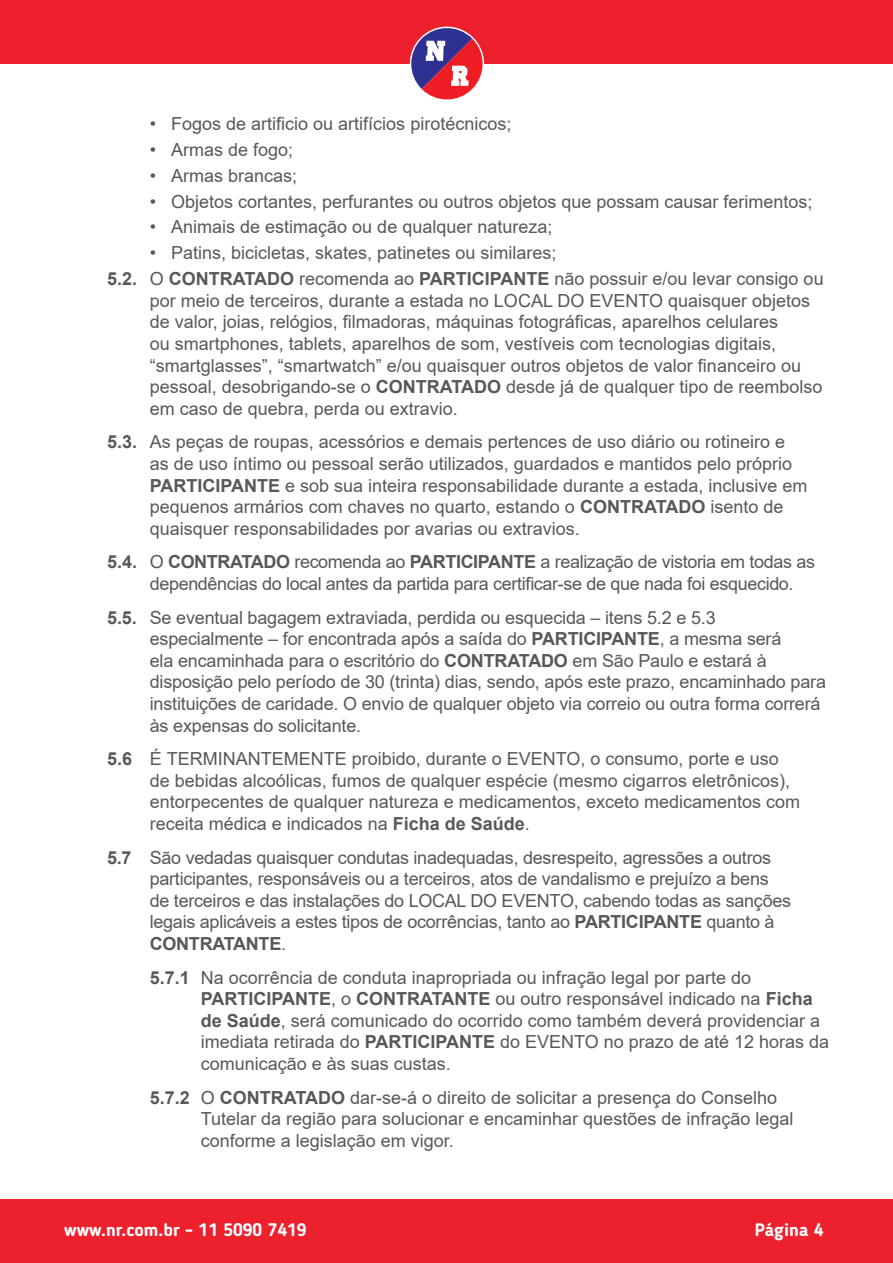
<style>
.page{position:relative;width:893px;height:1263px;background:#fff}
.page>*{position:absolute;margin:0;border:0;box-sizing:border-box;transform-origin:0 0}
.t1{font:18px/21.6px "Arial";color:#57585a}
.t2{font:18px/21.6px "Arial";letter-spacing:-.02em;color:#57585a}
.t3{font:700 18px "Blogger Sans";color:#fff}
.s1{font-weight:700}
</style>
<div class="page">
<div style="left:0;top:1199px;width:893px;height:64px;background:#ed202d"></div>
<div style="left:0;top:0;width:893px;height:64px;background:#ee1f2d"></div>
<svg style="left:409px;top:26px;width:76px;height:74px"></svg>
<p class="t1" style="left:150px;top:113px;width:363px">• Fogos de artificio ou artifícios pirotécnicos;</p>
<p class="t1" style="left:150px;top:139px;width:145px">• Armas de fogo;</p>
<p class="t1" style="left:150px;top:165px;width:149px">• Armas brancas;</p>
<p class="t1" style="left:150px;top:190px;width:664px">• Objetos cortantes, perfurantes ou outros objetos que possam causar ferimentos;</p>
<p class="t1" style="left:150px;top:216px;width:404px">• Animais de estimação ou de qualquer natureza;</p>
<p class="t1" style="left:150px;top:242px;width:408px">• Patins, bicicletas, skates, patinetes ou similares;</p>
<p class="t1" style="left:150px;top:268px;width:675px;text-indent:-43px"><span class="s1">5.2.</span> O <span class="s1">CONTRATADO</span> recomenda ao <span class="s1">PARTICIPANTE</span> não possuir e/ou levar consigo ou por meio de terceiros, durante a estada no LOCAL DO EVENTO quaisquer objetos de valor, joias, relógios, filmadoras, máquinas fotográficas, aparelhos celulares<br>ou smartphones, tablets, aparelhos de som, vestíveis com tecnologias digitais, “smartglasses”, “smartwatch” e/ou quaisquer outros objetos de valor financeiro ou pessoal, desobrigando-se o <span class="s1">CONTRATADO</span> desde já de qualquer tipo de reembolso em caso de quebra, perda ou extravio.</p>
<p class="t1" style="left:150px;top:431px;width:659px;text-indent:-43px"><span class="s1">5.3.</span> As peças de roupas, acessórios e demais pertences de uso diário ou rotineiro e as de uso íntimo ou pessoal serão utilizados, guardados e mantidos pelo próprio <span class="s1">PARTICIPANTE</span> e sob sua inteira responsabilidade durante a estada, inclusive em pequenos armários com chaves no quarto, estando o <span class="s1">CONTRATADO</span> isento de quaisquer responsabilidades por avarias ou extravios.</p>
<p class="t2" style="left:150px;top:551px;width:667px;text-indent:-43px"><span class="s1">5.4.</span> O <span class="s1">CONTRATADO</span> recomenda ao <span class="s1">PARTICIPANTE</span> a realização de vistoria em todas as dependências do local antes da partida para certificar-se de que nada foi esquecido.</p>
<p class="t1" style="left:150px;top:606px;width:678px;text-indent:-43px"><span class="s1">5.5.</span> Se eventual bagagem extraviada, perdida ou esquecida – itens 5.2 e 5.3 especialmente – for encontrada após a saída do <span class="s1">PARTICIPANTE</span>, a mesma será<br>ela encaminhada para o escritório do <span class="s1">CONTRATADO</span> em São Paulo e estará à disposição pelo período de 30 (trinta) dias, sendo, após este prazo, encaminhado para instituições de caridade. O envio de qualquer objeto via correio ou outra forma correrá às expensas do solicitante.</p>
<p class="t1" style="left:150px;top:748px;width:652px;text-indent:-43px"><span class="s1">5.6</span> É TERMINANTEMENTE proibido, durante o EVENTO, o consumo, porte e uso de bebidas alcoólicas, fumos de qualquer espécie (mesmo cigarros eletrônicos), entorpecentes de qualquer natureza e medicamentos, exceto medicamentos com receita médica e indicados na <span class="s1">Ficha de Saúde</span>.</p>
<p class="t1" style="left:150px;top:846px;width:643px;text-indent:-43px"><span class="s1">5.7</span> São vedadas quaisquer condutas inadequadas, desrespeito, agressões a outros participantes, responsáveis ou a terceiros, atos de vandalismo e prejuízo a bens de terceiros e das instalações do LOCAL DO EVENTO, cabendo todas as sanções legais aplicáveis a estes tipos de ocorrências, tanto ao <span class="s1">PARTICIPANTE</span> quanto à <span class="s1">CONTRATANTE</span>.</p>
<p class="t1" style="left:201px;top:966px;width:630px;text-indent:-51px"><span class="s1">5.7.1</span> Na ocorrência de conduta inapropriada ou infração legal por parte do <span class="s1">PARTICIPANTE</span>, o <span class="s1">CONTRATANTE</span> ou outro responsável indicado na <span class="s1">Ficha de Saúde</span>, será comunicado do ocorrido como também deverá providenciar a imediata retirada do <span class="s1">PARTICIPANTE</span> do EVENTO no prazo de até 12 horas da comunicação e às suas custas.</p>
<p class="t1" style="left:201px;top:1086px;width:594px;text-indent:-51px"><span class="s1">5.7.2</span> O <span class="s1">CONTRATADO</span> dar-se-á o direito de solicitar a presença do Conselho<br>Tutelar da região para solucionar e encaminhar questões de infração legal conforme a legislação em vigor.</p>
<p class="t3" style="left:64px;top:1219px;width:244px">www.nr.com.br - 11 5090 7419</p>
<p class="t3" style="left:755px;top:1219px;width:70px">Página 4</p>
</div>
